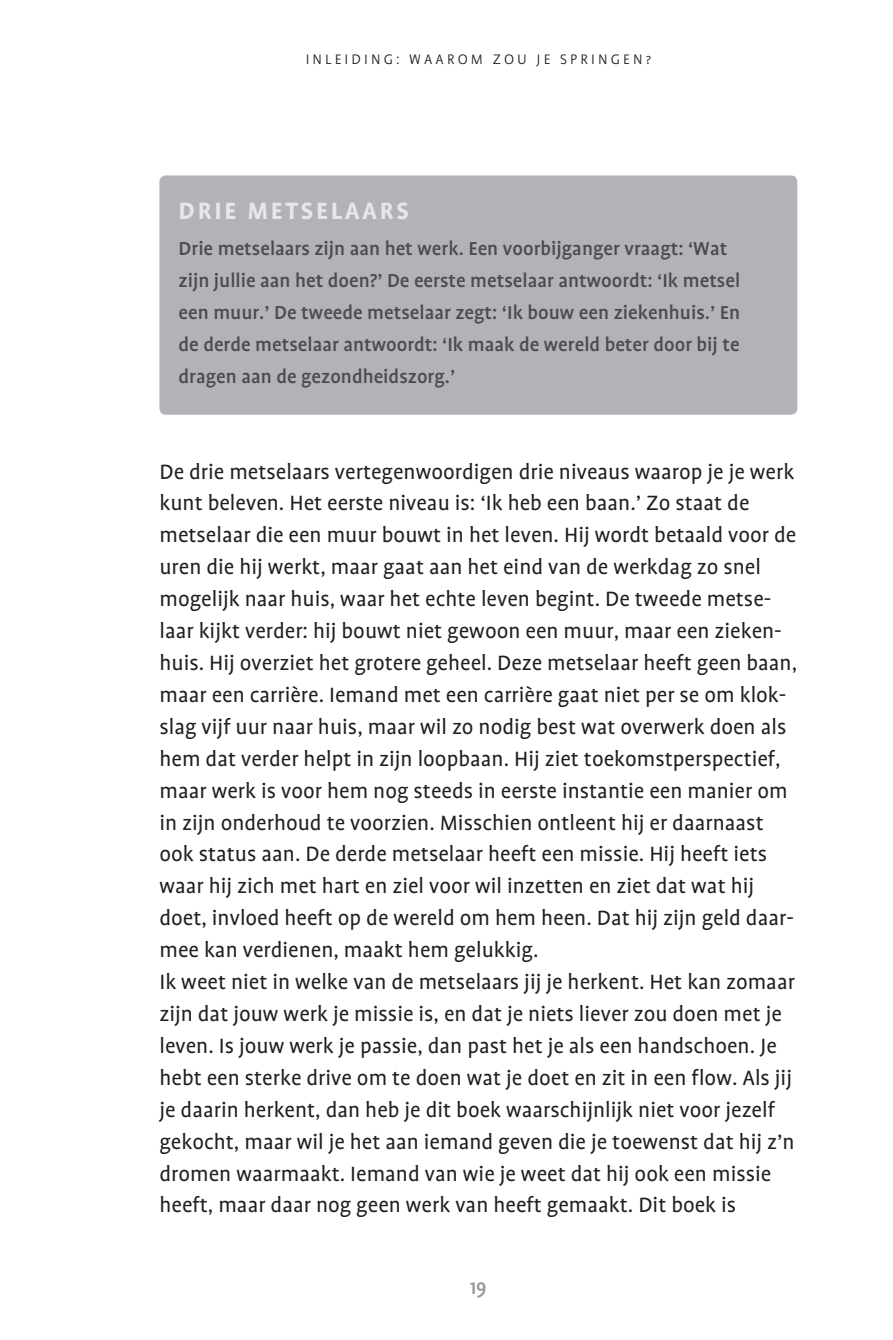
<style>
.page{position:relative;width:893px;height:1340px;background:#fff}
.page>*{position:absolute;margin:0;border:0;box-sizing:border-box;transform-origin:0 0}
.t1{font:700 27px "Profile SC";letter-spacing:.1em;color:#e6e7e9}
.t2{font:23.62px/31.9px "Profile";color:#231f20}
.t3{font:500 22.5px "Profile";color:#939598}
.t4{font:500 21.38px/31.9px "Profile";color:#4b4c4d}
.t5{font:300 15.75px "Profile SC";letter-spacing:.2em;color:#231f20}
</style>
<div class="page">
<div style="left:159px;top:175px;width:638px;height:240px;background:#b2b3b7;border-radius:6px"></div>
<p class="t5" style="left:306px;top:51px;width:347px">I NLEIDING: WAAROM ZOU JE SPRINGEN?</p>
<p class="t1" style="left:179px;top:196px;width:232px">DRIE METSELAARS</p>
<p class="t4" style="left:179px;top:233px;width:563px">Drie metselaars zijn aan het werk. Een voorbijganger vraagt: ‘Wat zijn jullie aan het doen?’ De eerste metselaar antwoordt: ‘Ik metsel een muur.’ De tweede metselaar zegt: ‘Ik bouw een ziekenhuis.’ En de derde metselaar antwoordt: ‘Ik maak de wereld beter door bij te dragen aan de gezondheidszorg.’</p>
<p class="t2" style="left:159px;top:455px;width:639px">De drie metselaars vertegenwoordigen drie niveaus waarop je je werk kunt beleven. Het eerste niveau is: ‘Ik heb een baan.’ Zo staat de metselaar die een muur bouwt in het leven. Hij wordt betaald voor de uren die hij werkt, maar gaat aan het eind van de werkdag zo snel mogelijk naar huis, waar het echte leven begint. De tweede metse&shy;laar kijkt verder: hij bouwt niet gewoon een muur, maar een zieken&shy;huis. Hij overziet het grotere geheel. Deze metselaar heeft geen baan, maar een carrière. Iemand met een carrière gaat niet per se om klok&shy;slag vijf uur naar huis, maar wil zo nodig best wat overwerk doen als hem dat verder helpt in zijn loopbaan. Hij ziet toekomstperspectief, maar werk is voor hem nog steeds in eerste instantie een manier om in zijn onderhoud te voorzien. Misschien ontleent hij er daarnaast ook status aan. De derde metselaar heeft een missie. Hij heeft iets waar hij zich met hart en ziel voor wil inzetten en ziet dat wat hij doet, invloed heeft op de wereld om hem heen. Dat hij zijn geld daar&shy;mee kan verdienen, maakt hem gelukkig.<br>Ik weet niet in welke van de metselaars jij je herkent. Het kan zomaar zijn dat jouw werk je missie is, en dat je niets liever zou doen met je leven. Is jouw werk je passie, dan past het je als een handschoen. Je hebt een sterke drive om te doen wat je doet en zit in een flow. Als jij je daarin herkent, dan heb je dit boek waarschijnlijk niet voor jezelf gekocht, maar wil je het aan iemand geven die je toewenst dat hij z’n dromen waarmaakt. Iemand van wie je weet dat hij ook een missie heeft, maar daar nog geen werk van heeft gemaakt. Dit boek is</p>
<p class="t3" style="left:470px;top:1274px;width:18px">19</p>
</div>
